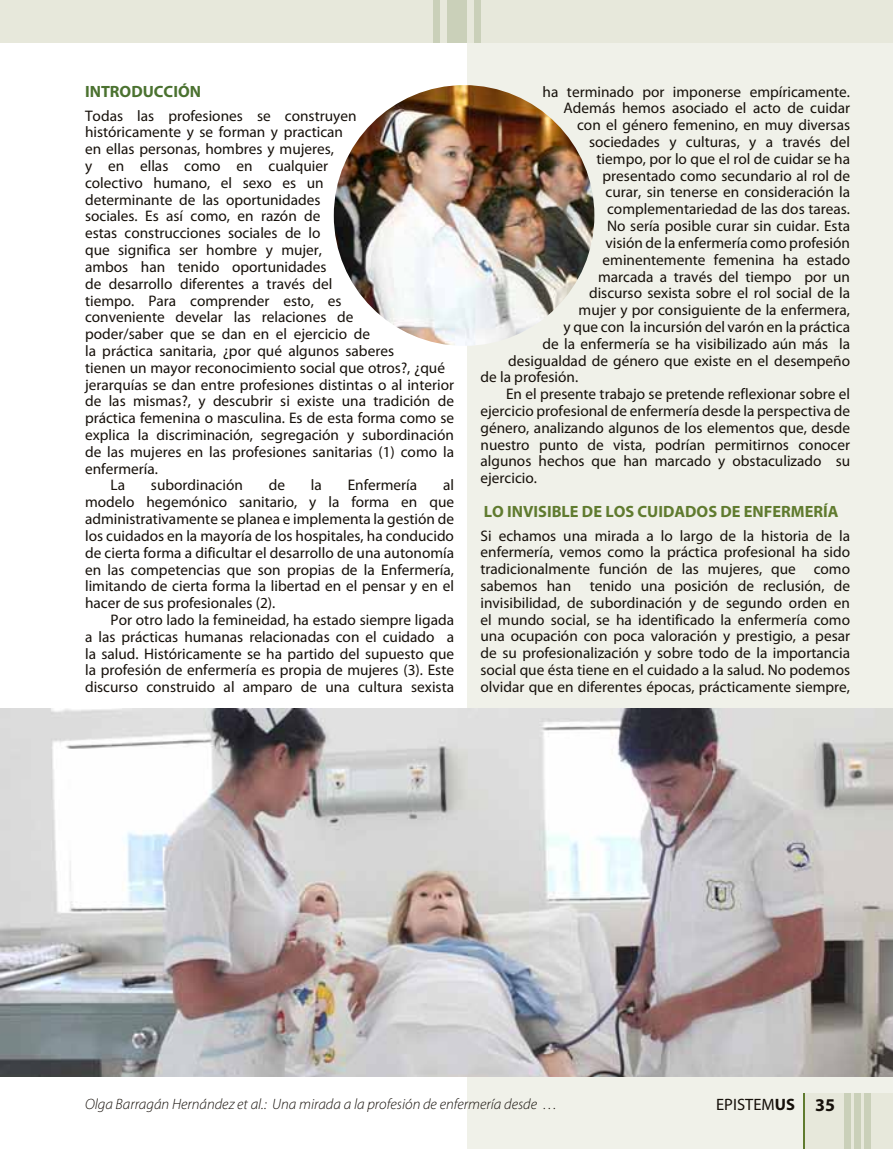
<style>
.page{position:relative;width:893px;height:1149px;background:#fff}
.page>*{position:absolute;margin:0;border:0;box-sizing:border-box;transform-origin:0 0}
.t1{font:16.5px "Myriad Pro";color:#16100a}
.t2{font:700 16.35px "Myriad Pro";color:#607b2f}
.t3{font:700 16.35px "Myriad Pro";color:#4b7230}
.t4{font:15.3px/16.8px "Myriad Pro";color:#16100a;text-align:justify}
.t5{font:italic 300 15px "Myriad Pro";color:#16100a}
.s1{font-weight:700}
.s2{font-weight:700;font-size:18px}
</style>
<div class="page">
<div style="left:468px;top:0;width:425px;height:1148px;background:#f0f1e9"></div>
<div style="left:0;top:0;width:893px;height:43px;background:#e7e8db"></div>
<div style="left:447px;top:0;width:20px;height:43px;background:#cad0b9"></div>
<div style="left:434px;top:0;width:6px;height:43px;background:#cad0b9"></div>
<div style="left:474px;top:0;width:6px;height:43px;background:#cad0b9"></div>
<img style="left:0;top:708px;width:893px;height:368px">
<img style="left:334px;top:85px;width:260px;height:261px;border-radius:130px">
<div style="left:804px;top:1092px;width:89px;height:56px;background:#e7e8db"></div>
<div style="left:845px;top:1092px;width:6px;height:56px;background:#cad0b9"></div>
<div style="left:854px;top:1092px;width:6px;height:56px;background:#cad0b9"></div>
<div style="left:864px;top:1092px;width:6px;height:56px;background:#cad0b9"></div>
<hr style="left:804px;top:1092px;width:1px;height:56px;background:#607b2f">
<p class="t3" style="left:85px;top:81px;width:117px">INTRODUCCIÓN</p>
<p class="t4" style="left:85px;top:107px;width:273px">Todas las profesiones se construyen</p>
<p class="t4" style="left:85px;top:124px;width:259px">históricamente y se forman y practican</p>
<p class="t4" style="left:85px;top:140px;width:251px">en ellas personas, hombres y mujeres,</p>
<p class="t4" style="left:85px;top:157px;width:244px">y en ellas como en cualquier</p>
<p class="t4" style="left:85px;top:174px;width:240px">colectivo humano, el sexo es un</p>
<p class="t4" style="left:85px;top:191px;width:237px">determinante de las oportunidades</p>
<p class="t4" style="left:85px;top:208px;width:237px">sociales. Es así como, en razón de</p>
<p class="t4" style="left:85px;top:224px;width:237px">estas construcciones sociales de lo</p>
<p class="t4" style="left:85px;top:241px;width:239px">que significa ser hombre y mujer,</p>
<p class="t4" style="left:85px;top:258px;width:243px">ambos han tenido oportunidades</p>
<p class="t4" style="left:85px;top:275px;width:249px">de desarrollo diferentes a través del</p>
<p class="t4" style="left:85px;top:292px;width:258px">tiempo. Para comprender esto, es</p>
<p class="t4" style="left:85px;top:308px;width:270px">conveniente develar las relaciones de</p>
<p class="t4" style="left:85px;top:325px;width:287px">poder/saber que se dan en el ejercicio de</p>
<p class="t4" style="left:85px;top:342px;width:310px">la práctica sanitaria, ¿por qué algunos saberes</p>
<p class="t4" style="left:85px;top:359px;width:361px">tienen un mayor reconocimiento social que otros?, ¿qué</p>
<p class="t4" style="left:85px;top:376px;width:371px">jerarquías se dan entre profesiones distintas o al interior</p>
<p class="t4" style="left:85px;top:392px;width:371px">de las mismas?, y descubrir si existe una tradición de</p>
<p class="t4" style="left:85px;top:409px;width:371px">práctica femenina o masculina. Es de esta forma como se</p>
<p class="t4" style="left:85px;top:426px;width:370px">explica la discriminación, segregación y subordinación</p>
<p class="t4" style="left:85px;top:443px;width:370px">de las mujeres en las profesiones sanitarias (1) como la</p>
<p class="t4" style="left:85px;top:460px;width:74px">enfermería.</p>
<p class="t4" style="left:111px;top:476px;width:16px">La</p>
<p class="t4" style="left:151px;top:476px;width:93px">subordinación</p>
<p class="t4" style="left:269px;top:476px;width:18px">de</p>
<p class="t4" style="left:311px;top:476px;width:12px">la</p>
<p class="t4" style="left:348px;top:476px;width:71px">Enfermería</p>
<p class="t4" style="left:85px;top:476px;width:371px;text-indent:358px">al modelo hegemónico sanitario, y la forma en que administrativamente se planea e implementa la gestión de los cuidados en la mayoría de los hospitales, ha conducido de cierta forma a dificultar el desarrollo de una autonomía en las competencias que son propias de la Enfermería, limitando de cierta forma la libertad en el pensar y en el hacer de sus profesionales (2).</p>
<p class="t4" style="left:85px;top:611px;width:371px;text-indent:26px">Por otro lado la femineidad, ha estado siempre ligada a las prácticas humanas relacionadas con el cuidado a la salud. Históricamente se ha partido del supuesto que la profesión de enfermería es propia de mujeres (3). Este discurso construido al amparo de una cultura sexista</p>
<p class="t4" style="left:543px;top:83px;width:309px">ha terminado por imponerse empíricamente.</p>
<p class="t4" style="left:564px;top:100px;width:288px">Además hemos asociado el acto de cuidar</p>
<p class="t4" style="left:577px;top:116px;width:274px">con el género femenino, en muy diversas</p>
<p class="t4" style="left:589px;top:133px;width:263px">sociedades y culturas, y a través del</p>
<p class="t4" style="left:597px;top:150px;width:255px">tiempo, por lo que el rol de cuidar se ha</p>
<p class="t4" style="left:603px;top:167px;width:249px">presentado como secundario al rol de</p>
<p class="t4" style="left:606px;top:184px;width:246px">curar, sin tenerse en consideración la</p>
<p class="t4" style="left:607px;top:200px;width:244px">complementariedad de las dos tareas.</p>
<p class="t4" style="left:607px;top:217px;width:245px">No sería posible curar sin cuidar. Esta</p>
<p class="t4" style="left:606px;top:234px;width:246px">visión de la enfermería como profesión</p>
<p class="t4" style="left:603px;top:251px;width:249px">eminentemente femenina ha estado</p>
<p class="t4" style="left:598px;top:268px;width:254px">marcada a través del tiempo por un</p>
<p class="t4" style="left:589px;top:284px;width:262px">discurso sexista sobre el rol social de la</p>
<p class="t4" style="left:579px;top:301px;width:273px">mujer y por consiguiente de la enfermera,</p>
<p class="t4" style="left:564px;top:318px;width:288px">y que con la incursión del varón en la práctica</p>
<p class="t4" style="left:543px;top:335px;width:309px">de la enfermería se ha visibilizado aún más la</p>
<p class="t4" style="left:508px;top:352px;width:344px">desigualdad de género que existe en el desempeño</p>
<p class="t4" style="left:480px;top:368px;width:99px">de la profesión.</p>
<p class="t4" style="left:506px;top:385px;width:346px">En el presente trabajo se pretende reflexionar sobre el</p>
<p class="t4" style="left:480px;top:402px;width:371px">ejercicio profesional de enfermería desde la perspectiva de</p>
<p class="t4" style="left:480px;top:419px;width:371px">género, analizando algunos de los elementos que, desde</p>
<p class="t4" style="left:480px;top:436px;width:371px">nuestro punto de vista, podrían permitirnos conocer</p>
<p class="t4" style="left:480px;top:452px;width:371px">algunos hechos que han marcado y obstaculizado su</p>
<p class="t4" style="left:480px;top:469px;width:58px">ejercicio.</p>
<p class="t2" style="left:484px;top:501px;width:356px">LO INVISIBLE DE LOS CUIDADOS DE ENFERMERÍA</p>
<p class="t4" style="left:480px;top:526px;width:371px">Si echamos una mirada a lo largo de la historia de la enfermería, vemos como la práctica profesional ha sido tradicionalmente función de las mujeres, que como sabemos han tenido una posición de reclusión, de invisibilidad, de subordinación y de segundo orden en el mundo social, se ha identificado la enfermería como una ocupación con poca valoración y prestigio, a pesar de su profesionalización y sobre todo de la importancia social que ésta tiene en el cuidado a la salud. No podemos olvidar que en diferentes épocas, prácticamente siempre,</p>
<p class="t5" style="left:85px;top:1094px;width:474px">Olga Barragán Hernández et al.: Una mirada a la profesión de enfermería desde …</p>
<p class="t1" style="left:716px;top:1093px;width:120px">EPISTEM<span class="s1">US</span> <span class="s2">35</span></p>
</div>
